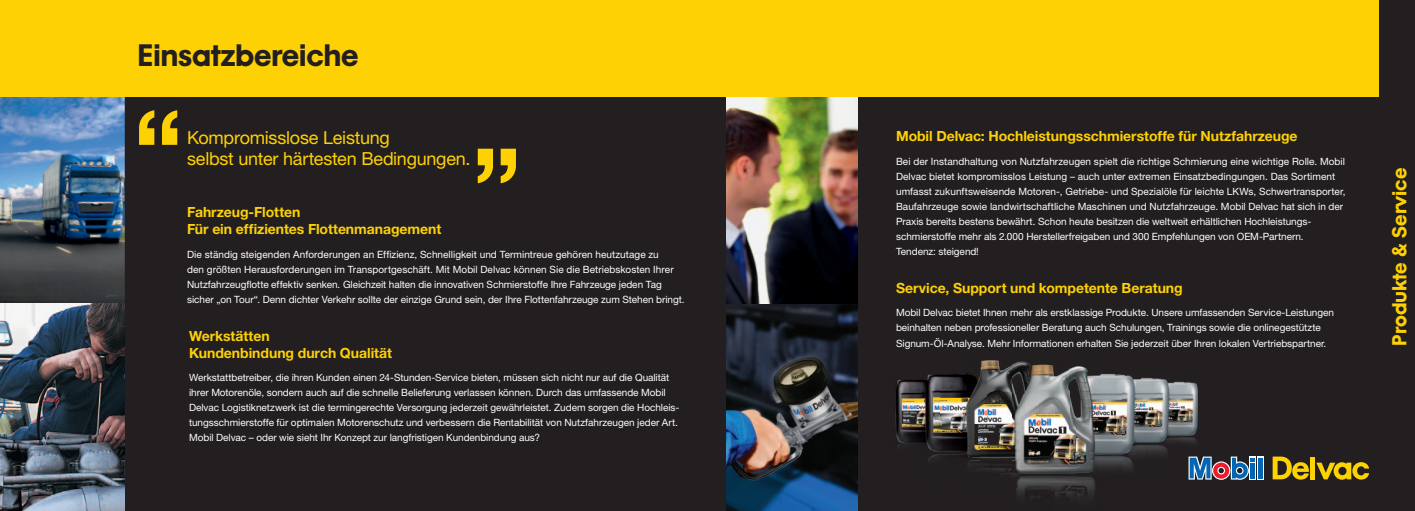
<style>
.page{position:relative;width:1415px;height:511px;background:#fff}
.page>*{position:absolute;margin:0;border:0;box-sizing:border-box;transform-origin:0 0}
.t1{font:700 107.5px "Helvetica Neue LT Pro";color:#fed105}
.t2{font:30.6px "Mobil";letter-spacing:-.015em;color:#231f20}
.t3{font:30.5px "Mobil";letter-spacing:-.015em;color:#231f20}
.t4{font:20px "Mobil";color:#fed105}
.t5{font:18px/21px "Helvetica Neue LT Pro";letter-spacing:-.015em;color:#fed105}
.t6{font:700 14px/16.8px "Helvetica Neue LT Pro";letter-spacing:-.005em;color:#fed105}
.t7{font:10px/15px "Helvetica Neue LT Pro";letter-spacing:-.005em;color:#fff}
</style>
<div class="page">
<div style="left:726px;top:0;width:688px;height:510px;background:#231f20"></div>
<img style="left:895px;top:379px;width:27px;height:68px">
<img style="left:1170px;top:437px;width:27px;height:6px">
<img style="left:1122px;top:377px;width:48px;height:78px">
<img style="left:1160px;top:444px;width:10px;height:11px">
<img style="left:1097px;top:455px;width:26px;height:14px">
<img style="left:1123px;top:456px;width:10px;height:13px">
<img style="left:1016px;top:476px;width:79px;height:22px">
<img style="left:979px;top:460px;width:40px;height:15px">
<svg style="left:1016px;top:476px;width:3px;height:11px"></svg>
<img style="left:968px;top:460px;width:11px;height:6px">
<img style="left:726px;top:303px;width:131px;height:207px">
<img style="left:726px;top:96px;width:131px;height:207px">
<div style="left:726px;top:0;width:652px;height:96px;background:#fed105"></div>
<img style="left:1158px;top:381px;width:40px;height:55px">
<svg style="left:1160px;top:437px;width:9px;height:6px"></svg>
<img style="left:927px;top:373px;width:52px;height:25px">
<img style="left:939px;top:398px;width:40px;height:26px">
<img style="left:926px;top:424px;width:37px;height:26px">
<img style="left:933px;top:450px;width:30px;height:5px">
<svg style="left:926px;top:444px;width:7px;height:17px"></svg>
<img style="left:922px;top:378px;width:17px;height:65px">
<img style="left:1097px;top:374px;width:38px;height:25px">
<img style="left:1097px;top:399px;width:25px;height:28px">
<img style="left:1097px;top:427px;width:38px;height:27px">
<svg style="left:1123px;top:444px;width:12px;height:10px"></svg>
<img style="left:963px;top:360px;width:61px;height:32px">
<img style="left:979px;top:392px;width:34px;height:66px">
<img style="left:963px;top:424px;width:16px;height:34px">
<img style="left:1037px;top:364px;width:32px;height:82px">
<img style="left:1069px;top:366px;width:28px;height:108px">
<img style="left:1014px;top:446px;width:55px;height:28px">
<img style="left:1077px;top:427px;width:20px;height:47px">
<img style="left:1013px;top:460px;width:6px;height:14px">
<img style="left:1013px;top:362px;width:24px;height:96px">
<div style="left:0;top:0;width:726px;height:510px;background:#231f20"></div>
<img style="left:0;top:96px;width:125px;height:414px">
<div style="left:0;top:0;width:726px;height:96px;background:#fed105"></div>
<svg style="left:1272px;top:456px;width:37px;height:23px"></svg>
<div style="left:1310px;top:456px;width:5px;height:23px;background:#fed304"></div>
<svg style="left:1316px;top:462px;width:53px;height:17px"></svg>
<svg style="left:1257px;top:456px;width:6px;height:23px"></svg>
<svg style="left:1254px;top:456px;width:1px;height:23px"></svg>
<hr style="left:1258px;top:457px;width:4px;height:21px;background:#0166b3">
<svg style="left:1188px;top:456px;width:66px;height:23px"></svg>
<hr style="left:1250px;top:463px;width:4px;height:15px;background:#0166b3">
<h3 class="t3" style="left:137px;top:37px;width:223px">Einsatzbereiche</h3>
<h2 class="t2" style="left:174px;top:37px;width:184px">Mobil D lvac</h2>
<h1 class="t1" style="left:133px;top:82px;width:51px">“</h1>
<h3 class="t5" style="left:187px;top:127px;width:285px">Kompromisslose Leistung<br>selbst unter härtesten Bedingungen.</h3>
<h1 class="t1" style="left:522px;top:211px;width:51px;rotate:-180deg">“</h1>
<h3 class="t6" style="left:187px;top:203px;width:256px">Fahrzeug-Flotten<br>Für ein effizientes Flottenmanagement</h3>
<p class="t7" style="left:187px;top:246px;width:499px">Die ständig steigenden Anforderungen an Effizienz, Schnelligkeit und Termintreue gehören heutzutage zu<br>den größten Herausforderungen im Transportgeschäft. Mit Mobil Delvac können Sie die Betriebskosten Ihrer Nutzfahrzeugflotte effektiv senken. Gleichzeit halten die innovativen Schmierstoffe Ihre Fahrzeuge jeden Tag sicher „on Tour“. Denn dichter Verkehr sollte der einzige Grund sein, der Ihre Flottenfahrzeuge zum Stehen bringt.</p>
<h3 class="t6" style="left:189px;top:327px;width:204px">Werkstätten<br>Kundenbindung durch Qualität</h3>
<p class="t7" style="left:189px;top:369px;width:492px">Werkstattbetreiber, die ihren Kunden einen 24-Stunden-Service bieten, müssen sich nicht nur auf die Qualität ihrer Motorenöle, sondern auch auf die schnelle Belieferung verlassen können. Durch das umfassende Mobil Delvac Logistiknetzwerk ist die termingerechte Versorgung jederzeit gewährleistet. Zudem sorgen die Hochleis&shy;tungsschmierstoffe für optimalen Motorenschutz und verbessern die Rentabilität von Nutzfahrzeugen jeder Art.<br>Mobil Delvac – oder wie sieht Ihr Konzept zur langfristigen Kundenbindung aus?</p>
<h3 class="t6" style="left:896px;top:127px;width:403px">Mobil Delvac: Hochleistungsschmierstoffe für Nutzfahrzeuge</h3>
<p class="t7" style="left:896px;top:153px;width:451px">Bei der Instandhaltung von Nutzfahrzeugen spielt die richtige Schmierung eine wichtige Rolle. Mobil Delvac bietet kompromisslos Leistung – auch unter extremen Einsatzbedingungen. Das Sortiment umfasst zukunftsweisende Motoren-, Getriebe- und Spezialöle für leichte LKWs, Schwertransporter, Baufahrzeuge sowie landwirtschaftliche Maschinen und Nutzfahrzeuge. Mobil Delvac hat sich in der Praxis bereits bestens bewährt. Schon heute besitzen die weltweit erhältlichen Hochleistungs&shy;schmierstoffe mehr als 2.000 Herstellerfreigaben und 300 Empfehlungen von OEM-Partnern.<br>Tendenz: steigend!</p>
<h3 class="t6" style="left:896px;top:279px;width:288px">Service, Support und kompetente Beratung</h3>
<p class="t7" style="left:896px;top:305px;width:439px">Mobil Delvac bietet Ihnen mehr als erstklassige Produkte. Unsere umfassenden Service-Leistungen beinhalten neben professioneller Beratung auch Schulungen, Trainings sowie die onlinegestützte<br>Signum-Öl-Analyse. Mehr Informationen erhalten Sie jederzeit über Ihren lokalen Vertriebspartner.</p>
<h3 class="t4" style="left:1387px;top:345px;width:179px;rotate:-90deg">Produkte &amp; Service</h3>
</div>
